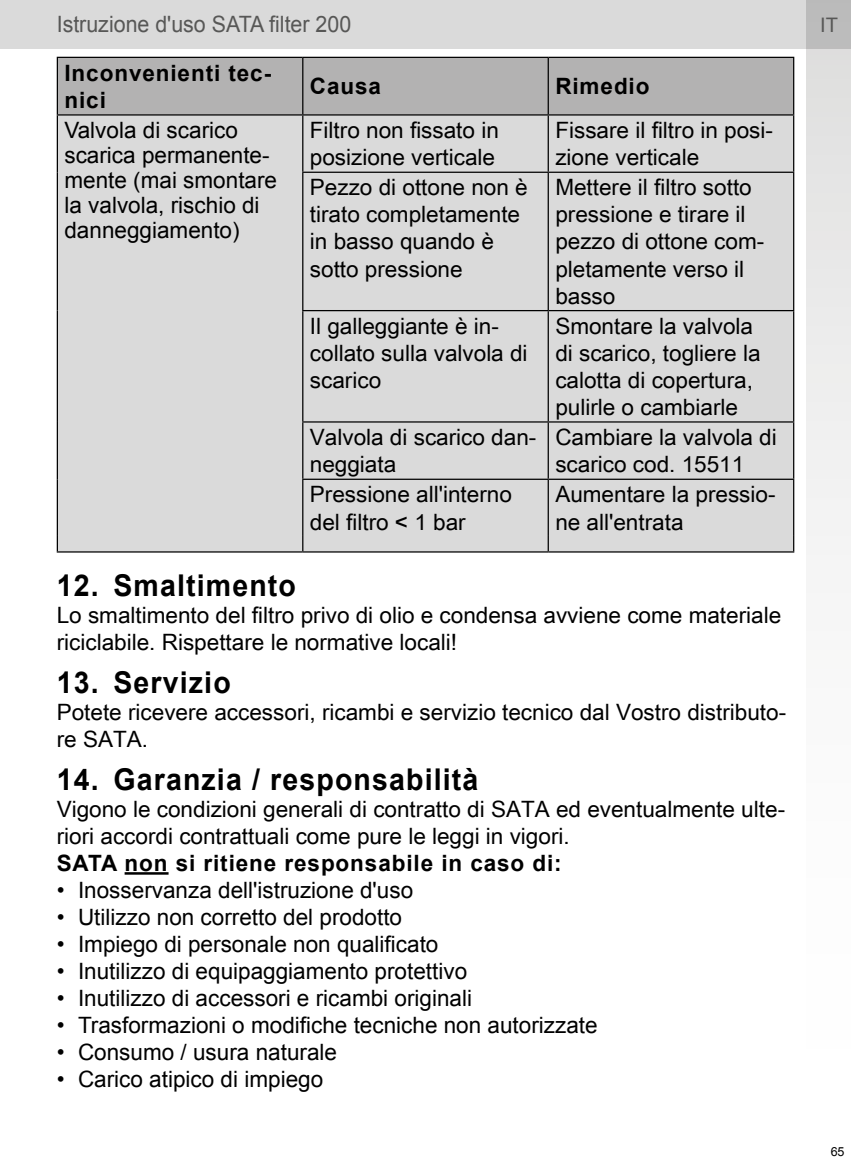
<style>
.page{position:relative;width:851px;height:1170px;background:#fff}
.page>*{position:absolute;margin:0;border:0;box-sizing:border-box;transform-origin:0 0}
.t1{font:700 30px "Arial";letter-spacing:.04em;color:#000;scale:.95 1}
.t2{font:22.5px/27px "Arial Unicode MS";color:#000}
.t3{font:22.5px/25px "Arial";color:#000}
.t4{font:700 22.5px/27px "Arial";letter-spacing:.04em;color:#000}
.t5{font:22.5px "Arial";color:#575756;scale:.95 1}
.t6{font:20px "Arial";color:#575756}
.t7{font:12.5px "Arial";color:#000}
</style>
<div class="page">
<div style="left:0;top:0;width:850px;height:49px;background:#dadada"></div>
<svg style="left:806px;top:0;width:44px;height:555px"></svg>
<hr style="left:125px;top:872px;width:43px;height:2px;background:#000">
<div style="left:58px;top:58px;width:735px;height:56px;background:#b3b2b2"></div>
<div style="left:58px;top:115px;width:735px;height:436px;background:#dadada"></div>
<svg style="left:57px;top:536px;width:1px;height:15px"></svg>
<svg style="left:302px;top:536px;width:1px;height:15px"></svg>
<svg style="left:547px;top:536px;width:1px;height:15px"></svg>
<svg style="left:793px;top:536px;width:1px;height:15px"></svg>
<hr style="left:57px;top:551px;width:246px;height:1px;background:#000">
<hr style="left:303px;top:551px;width:245px;height:1px;background:#000">
<hr style="left:548px;top:551px;width:246px;height:1px;background:#000">
<hr style="left:57px;top:57px;width:246px;height:1px;background:#000">
<hr style="left:57px;top:58px;width:1px;height:56px;background:#000">
<hr style="left:303px;top:57px;width:245px;height:1px;background:#000">
<hr style="left:302px;top:58px;width:1px;height:56px;background:#000">
<hr style="left:548px;top:57px;width:246px;height:1px;background:#000">
<hr style="left:547px;top:58px;width:1px;height:56px;background:#000">
<hr style="left:793px;top:58px;width:1px;height:56px;background:#000">
<hr style="left:57px;top:114px;width:246px;height:1px;background:#000">
<hr style="left:303px;top:114px;width:245px;height:1px;background:#000">
<hr style="left:548px;top:114px;width:246px;height:1px;background:#000">
<hr style="left:57px;top:115px;width:1px;height:57px;background:#000">
<hr style="left:302px;top:115px;width:1px;height:57px;background:#000">
<hr style="left:547px;top:115px;width:1px;height:57px;background:#000">
<hr style="left:793px;top:115px;width:1px;height:57px;background:#000">
<hr style="left:57px;top:172px;width:1px;height:138px;background:#000">
<hr style="left:302px;top:172px;width:246px;height:1px;background:#000">
<hr style="left:302px;top:173px;width:1px;height:137px;background:#000">
<hr style="left:548px;top:172px;width:246px;height:1px;background:#000">
<hr style="left:547px;top:173px;width:1px;height:137px;background:#000">
<hr style="left:793px;top:173px;width:1px;height:137px;background:#000">
<hr style="left:57px;top:310px;width:1px;height:112px;background:#000">
<hr style="left:57px;top:422px;width:1px;height:57px;background:#000">
<hr style="left:57px;top:479px;width:1px;height:57px;background:#000">
<hr style="left:302px;top:310px;width:246px;height:1px;background:#000">
<hr style="left:302px;top:311px;width:1px;height:110px;background:#000">
<hr style="left:548px;top:310px;width:246px;height:1px;background:#000">
<hr style="left:547px;top:311px;width:1px;height:110px;background:#000">
<hr style="left:793px;top:311px;width:1px;height:110px;background:#000">
<hr style="left:302px;top:421px;width:246px;height:1px;background:#000">
<hr style="left:302px;top:422px;width:1px;height:56px;background:#000">
<hr style="left:548px;top:421px;width:246px;height:1px;background:#000">
<hr style="left:547px;top:422px;width:1px;height:56px;background:#000">
<hr style="left:793px;top:422px;width:1px;height:56px;background:#000">
<hr style="left:302px;top:478px;width:246px;height:2px;background:#000">
<hr style="left:302px;top:480px;width:1px;height:56px;background:#000">
<hr style="left:548px;top:478px;width:246px;height:2px;background:#000">
<hr style="left:547px;top:480px;width:1px;height:56px;background:#000">
<hr style="left:793px;top:480px;width:1px;height:56px;background:#000">
<p class="t5" style="left:57px;top:10px;width:311px">Istruzione d'uso SATA filter 200</p>
<p class="t6" style="left:820px;top:11px;width:19px">IT</p>
<p class="t4" style="left:64px;top:60px;width:208px">Inconvenienti tec&shy;nici</p>
<p class="t4" style="left:310px;top:74px;width:73px">Causa</p>
<p class="t4" style="left:555px;top:74px;width:96px">Rimedio</p>
<p class="t3" style="left:64px;top:118px;width:214px">Valvola di scarico scarica permanente&shy;mente (mai smontare la valvola, rischio di danneggiamento)</p>
<p class="t2" style="left:310px;top:116px;width:190px">Filtro non fissato in posizione verticale</p>
<p class="t2" style="left:555px;top:116px;width:219px">Fissare il filtro in posi&shy;zione verticale</p>
<p class="t2" style="left:310px;top:173px;width:219px">Pezzo di ottone non è tirato completamente in basso quando è sotto pressione</p>
<p class="t2" style="left:555px;top:173px;width:210px">Mettere il filtro sotto pressione e tirare il pezzo di ottone com&shy;pletamente verso il basso</p>
<p class="t2" style="left:310px;top:312px;width:219px">Il galleggiante è in&shy;collato sulla valvola di scarico</p>
<p class="t2" style="left:555px;top:312px;width:207px">Smontare la valvola di scarico, togliere la calotta di copertura, pulirle o cambiarle</p>
<p class="t2" style="left:310px;top:423px;width:228px">Valvola di scarico dan&shy;neggiata</p>
<p class="t2" style="left:555px;top:423px;width:223px">Cambiare la valvola di scarico cod. 15511</p>
<p class="t2" style="left:310px;top:480px;width:203px">Pressione all'interno del filtro &lt; 1 bar</p>
<p class="t2" style="left:555px;top:480px;width:222px">Aumentare la pressio&shy;ne all'entrata</p>
<h1 class="t1" style="left:57px;top:565px;width:253px">12. Smaltimento</h1>
<p class="t2" style="left:57px;top:600px;width:726px">Lo smaltimento del filtro privo di olio e condensa avviene come materiale riciclabile. Rispettare le normative locali!</p>
<h1 class="t1" style="left:57px;top:662px;width:185px">13. Servizio</h1>
<p class="t2" style="left:57px;top:698px;width:731px">Potete ricevere accessori, ricambi e servizio tecnico dal Vostro distributo&shy;re SATA.</p>
<h1 class="t1" style="left:57px;top:759px;width:445px">14. Garanzia / responsabilità</h1>
<p class="t2" style="left:57px;top:795px;width:729px">Vigono le condizioni generali di contratto di SATA ed eventualmente ulte&shy;riori accordi contrattuali come pure le leggi in vigori.</p>
<p class="t4" style="left:57px;top:850px;width:506px">SATA non si ritiene responsabile in caso di:</p>
<p class="t3" style="left:57px;top:877px;width:358px">• Inosservanza dell'istruzione d'uso</p>
<p class="t3" style="left:57px;top:904px;width:347px">• Utilizzo non corretto del prodotto</p>
<p class="t3" style="left:57px;top:931px;width:383px">• Impiego di personale non qualificato</p>
<p class="t3" style="left:57px;top:958px;width:412px">• Inutilizzo di equipaggiamento protettivo</p>
<p class="t3" style="left:57px;top:985px;width:417px">• Inutilizzo di accessori e ricambi originali</p>
<p class="t3" style="left:57px;top:1012px;width:542px">• Trasformazioni o modifiche tecniche non autorizzate</p>
<p class="t3" style="left:57px;top:1039px;width:282px">• Consumo / usura naturale</p>
<p class="t3" style="left:57px;top:1066px;width:268px">• Carico atipico di impiego</p>
<p class="t7" style="left:830px;top:1143px;width:15px">65</p>
</div>
